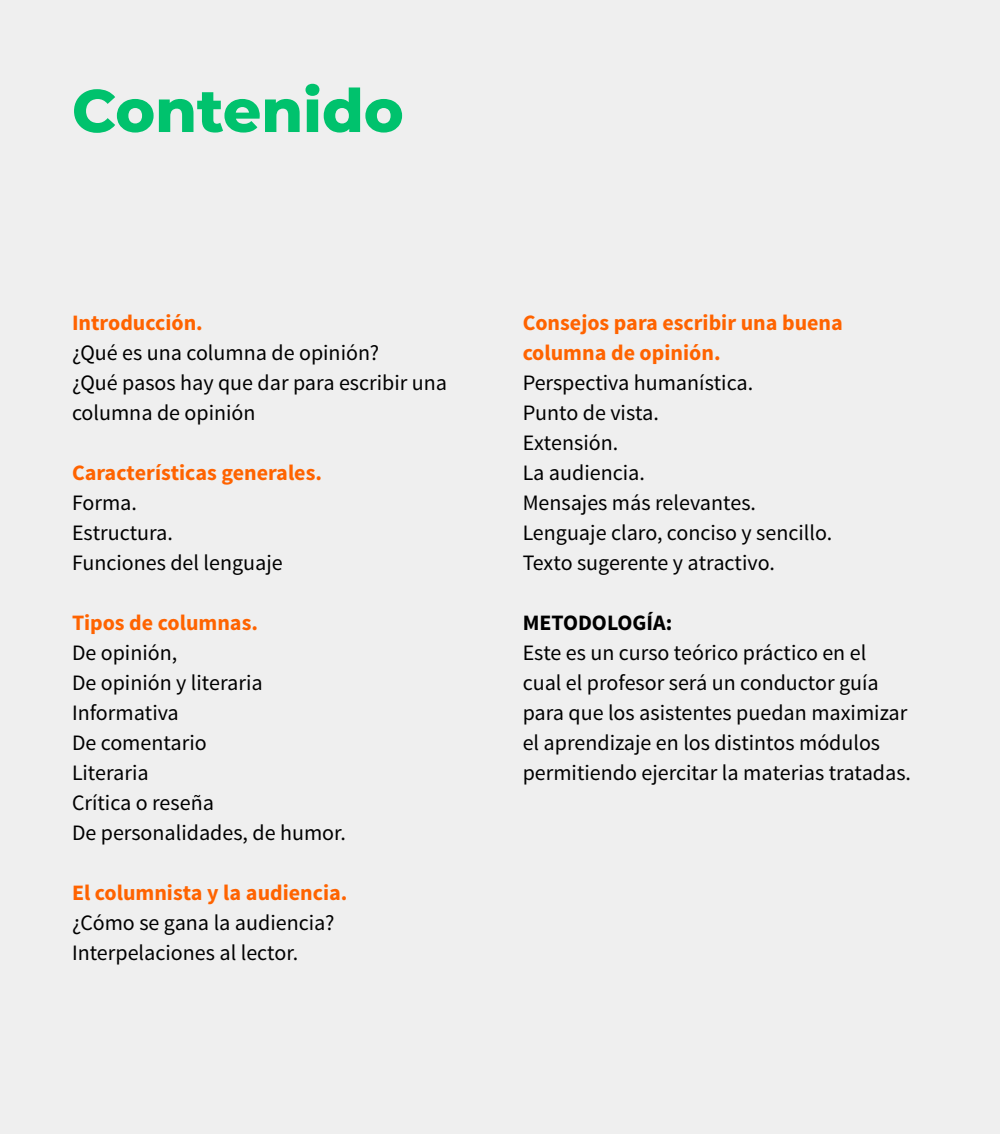
<style>
.page{position:relative;width:1000px;height:1134px;background:#efefef}
.page>*{position:absolute;margin:0;border:0;box-sizing:border-box;transform-origin:0 0}
.t1{font:800 60px "Montserrat";color:#00c26d}
.t2{font:22px/30px "Source Sans Pro";color:#000}
.t3{font:700 22px/30px "Source Sans Pro";color:#ff6300}
.t4{font:700 22px "Source Sans Pro";color:#000}
</style>
<div class="page">
<h1 class="t1" style="left:72px;top:67px;width:333px">Contenido</h1>
<p class="t3" style="left:72px;top:309px;width:132px">Introducción.</p>
<p class="t2" style="left:72px;top:338px;width:377px">¿Qué es una columna de opinión?<br>¿Qué pasos hay que dar para escribir una columna de opinión</p>
<p class="t3" style="left:72px;top:459px;width:252px">Características generales.</p>
<p class="t2" style="left:72px;top:488px;width:212px">Forma.<br>Estructura.<br>Funciones del lenguaje</p>
<p class="t3" style="left:72px;top:609px;width:188px">Tipos de columnas.</p>
<p class="t2" style="left:72px;top:638px;width:276px">De opinión,<br>De opinión y literaria<br>Informativa<br>De comentario<br>Literaria<br>Crítica o reseña<br>De personalidades, de humor.</p>
<p class="t3" style="left:72px;top:879px;width:277px">El columnista y la audiencia.</p>
<p class="t2" style="left:72px;top:908px;width:264px">¿Cómo se gana la audiencia?<br>Interpelaciones al lector.</p>
<p class="t3" style="left:523px;top:309px;width:322px">Consejos para escribir una buena columna de opinión.</p>
<p class="t2" style="left:523px;top:368px;width:311px">Perspectiva humanística.<br>Punto de vista.<br>Extensión.<br>La audiencia.<br>Mensajes más relevantes.<br>Lenguaje claro, conciso y sencillo.<br>Texto sugerente y atractivo.</p>
<p class="t4" style="left:523px;top:609px;width:151px">METODOLOGÍA:</p>
<p class="t2" style="left:523px;top:638px;width:390px">Este es un curso teórico práctico en el<br>cual el profesor será un conductor guía para que los asistentes puedan maximizar el aprendizaje en los distintos módulos permitiendo ejercitar la materias tratadas.</p>
</div>
